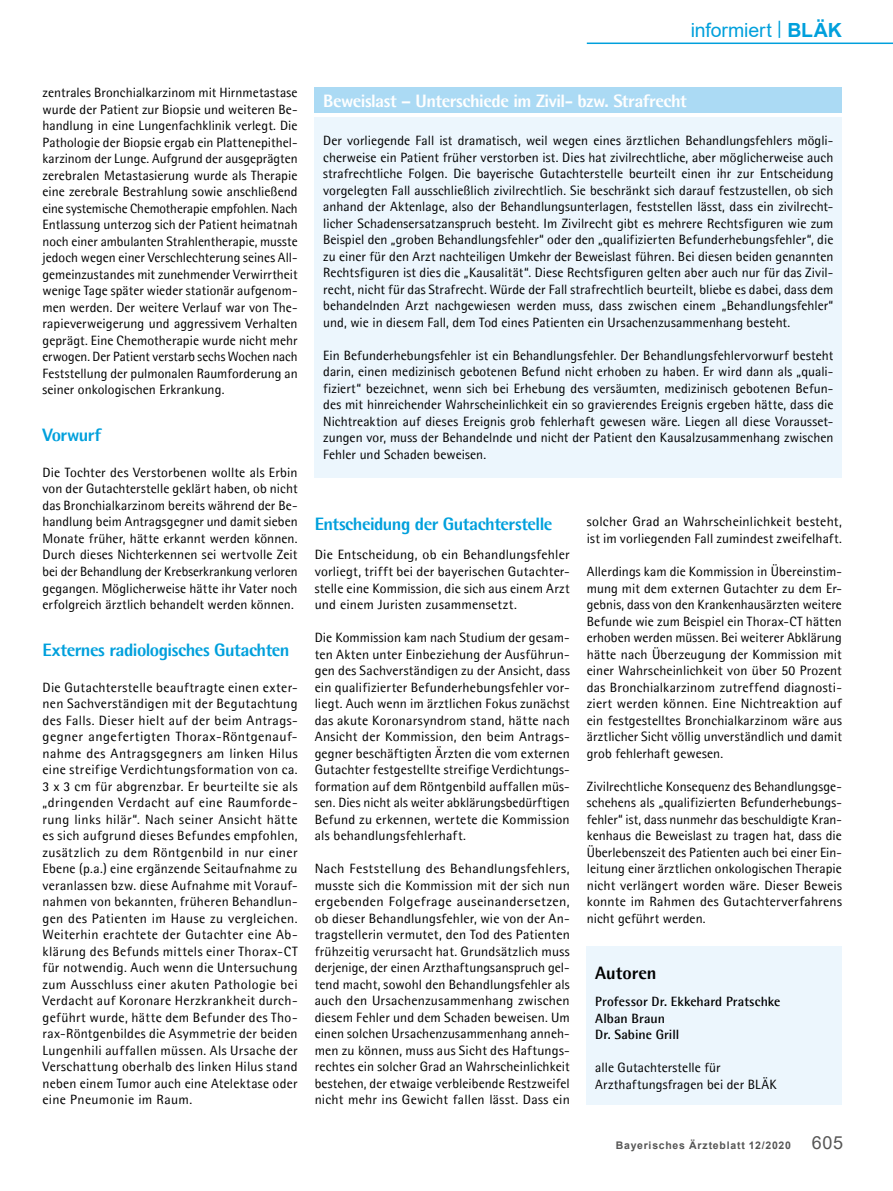
<style>
.page{position:relative;width:893px;height:1191px;background:#fff}
.page>*{position:absolute;margin:0;border:0;box-sizing:border-box;transform-origin:0 0}
.t1{font:19.5px "Arial";letter-spacing:-.005em;color:#00a0dc}
.t2{font:800 18px "Agfa Rotis Semisans";letter-spacing:-.03em;color:#00a0dc}
.t3{font:800 18px "Agfa Rotis Semisans";letter-spacing:-.025em;color:#fff}
.t4{font:800 18px "Agfa Rotis Semisans";letter-spacing:-.005em;color:#000}
.t5{font:13.5px/16.5px "Agfa Rotis Semisans";letter-spacing:.01em;color:#000;text-align:justify}
.t6{font:13.5px/16.5px "Agfa Rotis Semisans";letter-spacing:.01em;color:#000;text-align:justify;scale:1.04 1}
.t7{font:700 13.5px/16.5px "Agfa Rotis Semisans";letter-spacing:.005em;color:#000}
.t8{font:700 10.5px "Arial";letter-spacing:.075em;color:#565655}
.s1{font-weight:700}
.s2{font-weight:400;font-size:18px}
</style>
<div class="page">
<hr style="left:587px;top:43px;width:306px;height:1px;background:#00a0dc">
<div style="left:587px;top:946px;width:255px;height:158px;background:#ecf6fd"></div>
<div style="left:315px;top:88px;width:527px;height:25px;background:#abdaf4"></div>
<div style="left:315px;top:117px;width:527px;height:360px;background:#ecf6fd"></div>
<h1 class="t1" style="left:691px;top:16px;width:153px">informiert <sup>|</sup> <span class="s1">BLÄK</span></h1>
<p class="t5" style="left:43px;top:84px;width:257px">zentrales Bronchialkarzinom mit Hirnmetastase wurde der Patient zur Biopsie und weiteren Be&shy;handlung in eine Lungenfachklinik verlegt. Die Pathologie der Biopsie ergab ein Plattenepithel&shy;karzinom der Lunge. Aufgrund der ausgeprägten zerebralen Metastasierung wurde als Therapie eine zerebrale Bestrahlung sowie anschließend eine systemische Chemotherapie empfohlen. Nach Entlassung unterzog sich der Patient heimatnah noch einer ambulanten Strahlentherapie, musste jedoch wegen einer Verschlechterung seines All&shy;gemeinzustandes mit zunehmender Verwirrtheit wenige Tage später wieder stationär aufgenom&shy;men werden. Der weitere Verlauf war von The&shy;rapieverweigerung und aggressivem Verhalten geprägt. Eine Chemotherapie wurde nicht mehr erwogen. Der Patient verstarb sechs Wochen nach Feststellung der pulmonalen Raumforderung an seiner onkologischen Erkrankung.</p>
<h2 class="t2" style="left:43px;top:423px;width:60px">Vorwurf</h2>
<p class="t5" style="left:43px;top:464px;width:257px">Die Tochter des Verstorbenen wollte als Erbin von der Gutachterstelle geklärt haben, ob nicht das Bronchialkarzinom bereits während der Be&shy;handlung beim Antragsgegner und damit sieben Monate früher, hätte erkannt werden können.<br>Durch dieses Nichterkennen sei wertvolle Zeit bei der Behandlung der Krebserkrankung verloren gegangen. Möglicherweise hätte ihr Vater noch erfolgreich ärztlich behandelt werden können.</p>
<h2 class="t2" style="left:43px;top:638px;width:249px">Externes radiologisches Gutachten</h2>
<p class="t5" style="left:43px;top:678px;width:257px">Die Gutachterstelle beauftragte einen exter&shy;nen Sachverständigen mit der Begutachtung des Falls. Dieser hielt auf der beim Antrags&shy;gegner angefertigten Thorax-Röntgenauf&shy;nahme des Antragsgegners am linken Hilus eine streifige Verdichtungsformation von ca.<br>3 x 3 cm für abgrenzbar. Er beurteilte sie als „dringenden Verdacht auf eine Raumforde&shy;rung links hilär“. Nach seiner Ansicht hätte es sich aufgrund dieses Befundes empfohlen, zusätzlich zu dem Röntgenbild in nur einer Ebene (p.a.) eine ergänzende Seitaufnahme zu veranlassen bzw. diese Aufnahme mit Vorauf&shy;nahmen von bekannten, früheren Behandlun&shy;gen des Patienten im Hause zu vergleichen.<br>Weiterhin erachtete der Gutachter eine Ab&shy;klärung des Befunds mittels einer Thorax-CT für notwendig. Auch wenn die Untersuchung zum Ausschluss einer akuten Pathologie bei Verdacht auf Koronare Herzkrankheit durch&shy;geführt wurde, hätte dem Befunder des Tho&shy;rax-Röntgenbildes die Asymmetrie der beiden Lungenhili auffallen müssen. Als Ursache der Verschattung oberhalb des linken Hilus stand neben einem Tumor auch eine Atelektase oder eine Pneumonie im Raum.</p>
<h2 class="t3" style="left:323px;top:89px;width:365px">Beweislast – Unterschiede im Zivil- bzw. Strafrecht</h2>
<p class="t5" style="left:323px;top:132px;width:512px">Der vorliegende Fall ist dramatisch, weil wegen eines ärztlichen Behandlungsfehlers mögli&shy;cherweise ein Patient früher verstorben ist. Dies hat zivilrechtliche, aber möglicherweise auch strafrechtliche Folgen. Die bayerische Gutachterstelle beurteilt einen ihr zur Entscheidung vorgelegten Fall ausschließlich zivilrechtlich. Sie beschränkt sich darauf festzustellen, ob sich anhand der Aktenlage, also der Behandlungsunterlagen, feststellen lässt, dass ein zivilrecht&shy;licher Schadensersatzanspruch besteht. Im Zivilrecht gibt es mehrere Rechtsfiguren wie zum Beispiel den „groben Behandlungsfehler“ oder den „qualifizierten Befunderhebungsfehler“, die zu einer für den Arzt nachteiligen Umkehr der Beweislast führen. Bei diesen beiden genannten Rechtsfiguren ist dies die „Kausalität“. Diese Rechtsfiguren gelten aber auch nur für das Zivil&shy;recht, nicht für das Strafrecht. Würde der Fall strafrechtlich beurteilt, bliebe es dabei, dass dem behandelnden Arzt nachgewiesen werden muss, dass zwischen einem „Behandlungsfehler“ und, wie in diesem Fall, dem Tod eines Patienten ein Ursachenzusammenhang besteht.</p>
<p class="t5" style="left:323px;top:347px;width:512px">Ein Befunderhebungsfehler ist ein Behandlungsfehler. Der Behandlungsfehlervorwurf besteht darin, einen medizinisch gebotenen Befund nicht erhoben zu haben. Er wird dann als „quali&shy;fiziert“ bezeichnet, wenn sich bei Erhebung des versäumten, medizinisch gebotenen Befun&shy;des mit hinreichender Wahrscheinlichkeit ein so gravierendes Ereignis ergeben hätte, dass die Nichtreaktion auf dieses Ereignis grob fehlerhaft gewesen wäre. Liegen all diese Vorausset&shy;zungen vor, muss der Behandelnde und nicht der Patient den Kausalzusammenhang zwischen Fehler und Schaden beweisen.</p>
<h2 class="t2" style="left:315px;top:512px;width:239px">Entscheidung der Gutachterstelle</h2>
<p class="t5" style="left:315px;top:546px;width:257px">Die Entscheidung, ob ein Behandlungsfehler vorliegt, trifft bei der bayerischen Gutachter&shy;stelle eine Kommission, die sich aus einem Arzt und einem Juristen zusammensetzt.</p>
<p class="t5" style="left:315px;top:629px;width:257px">Die Kommission kam nach Studium der gesam&shy;ten Akten unter Einbeziehung der Ausführun&shy;gen des Sachverständigen zu der Ansicht, dass ein qualifizierter Befunderhebungsfehler vor&shy;liegt. Auch wenn im ärztlichen Fokus zunächst das akute Koronarsyndrom stand, hätte nach Ansicht der Kommission, den beim Antrags&shy;gegner beschäftigten Ärzten die vom externen Gutachter festgestellte streifige Verdichtungs&shy;formation auf dem Röntgenbild auffallen müs&shy;sen. Dies nicht als weiter abklärungsbedürftigen Befund zu erkennen, wertete die Kommission als behandlungsfehlerhaft.</p>
<p class="t6" style="left:315px;top:860px;width:247px">Nach Feststellung des Behandlungsfehlers, musste sich die Kommission mit der sich nun ergebenden Folgefrage auseinandersetzen, ob dieser Behandlungsfehler, wie von der An&shy;tragstellerin vermutet, den Tod des Patienten frühzeitig verursacht hat. Grundsätzlich muss derjenige, der einen Arzthaftungsanspruch gel&shy;tend macht, sowohl den Behandlungsfehler als auch den Ursachenzusammenhang zwischen diesem Fehler und dem Schaden beweisen. Um einen solchen Ursachenzusammenhang anneh&shy;men zu können, muss aus Sicht des Haftungs&shy;rechtes ein solcher Grad an Wahrscheinlichkeit bestehen, der etwaige verbleibende Restzweifel nicht mehr ins Gewicht fallen lässt. Dass ein</p>
<p class="t5" style="left:587px;top:513px;width:257px">solcher Grad an Wahrscheinlichkeit besteht, ist im vorliegenden Fall zumindest zweifelhaft.</p>
<p class="t5" style="left:587px;top:563px;width:257px">Allerdings kam die Kommission in Übereinstim&shy;mung mit dem externen Gutachter zu dem Er&shy;gebnis, dass von den Krankenhausärzten weitere Befunde wie zum Beispiel ein Thorax-CT hätten erhoben werden müssen. Bei weiterer Abklärung hätte nach Überzeugung der Kommission mit einer Wahrscheinlichkeit von über 50 Prozent das Bronchialkarzinom zutreffend diagnosti&shy;ziert werden können. Eine Nichtreaktion auf ein festgestelltes Bronchialkarzinom wäre aus ärztlicher Sicht völlig unverständlich und damit grob fehlerhaft gewesen.</p>
<p class="t5" style="left:587px;top:777px;width:257px">Zivilrechtliche Konsequenz des Behandlungsge&shy;schehens als „qualifizierten Befunderhebungs&shy;fehler“ ist, dass nunmehr das beschuldigte Kran&shy;kenhaus die Beweislast zu tragen hat, dass die Überlebenszeit des Patienten auch bei einer Ein&shy;leitung einer ärztlichen onkologischen Therapie nicht verlängert worden wäre. Dieser Beweis konnte im Rahmen des Gutachterverfahrens nicht geführt werden.</p>
<h2 class="t4" style="left:595px;top:961px;width:63px">Autoren</h2>
<p class="t7" style="left:595px;top:993px;width:187px">Professor Dr. Ekkehard Pratschke<br>Alban Braun<br>Dr. Sabine Grill</p>
<p class="t5" style="left:595px;top:1059px;width:183px">alle Gutachterstelle für<br>Arzthaftungsfragen bei der BLÄK</p>
<p class="t8" style="left:616px;top:1137px;width:229px">Bayerisches Ärzteblatt 12/2020 <span class="s2">605</span></p>
</div>
